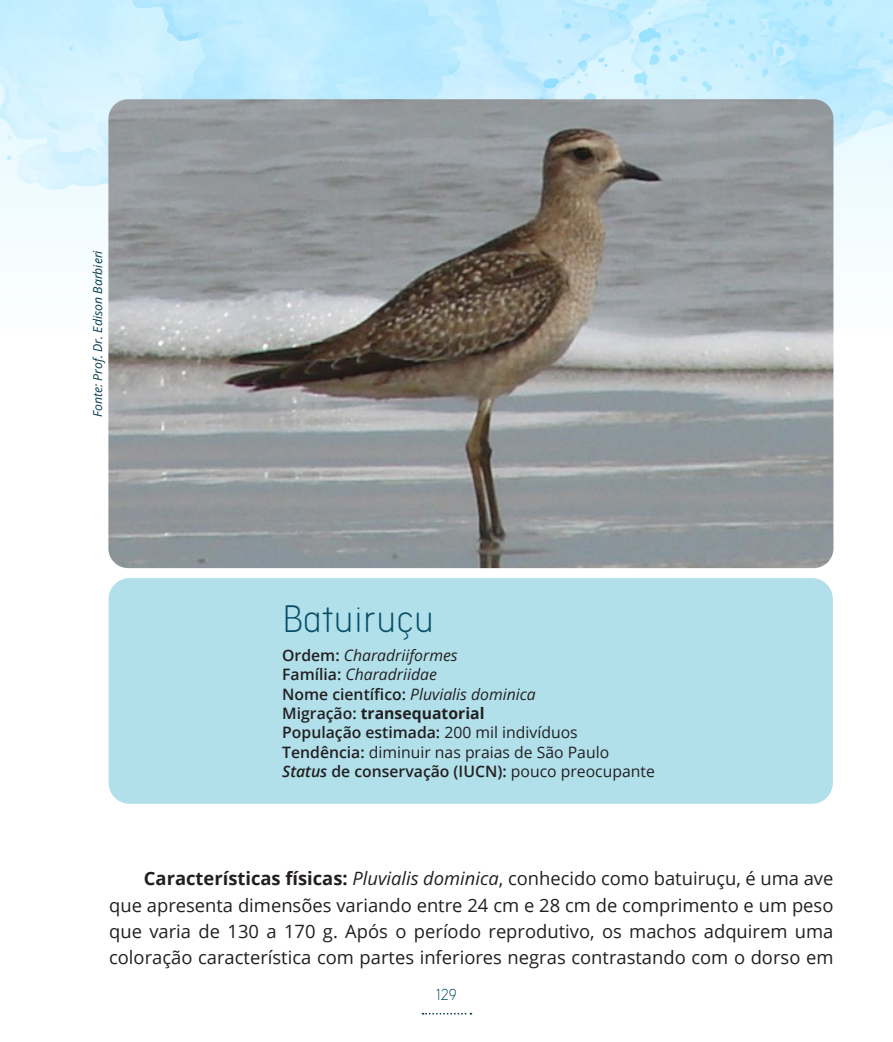
<style>
.page{position:relative;width:893px;height:1042px;background:#fff}
.page>*{position:absolute;margin:0;border:0;box-sizing:border-box;transform-origin:0 0}
.PASSAROS{font:300 expanded 42px "Aristotelica Pro Cnd Txt";color:#084e67}
.t1{font:18.38px/26.2px "Open Sans";color:#231f20;text-align:justify}
.t2{font:300 expanded 17.5px "Aristotelica Pro Cnd Txt";color:#084e67}
.PASSAROS_DETALHES{font:600 15.75px "Open Sans";color:#231f20}
.PASSAROS_DETALHES-2{font:italic 15.75px "Open Sans";color:#231f20}
.PASSAROS_DETALHES-3{font:15.75px "Open Sans";color:#231f20}
.PASSAROS_DETALHES-4{font:700 15.75px "Open Sans";color:#231f20}
.legenda{font:italic 12.25px "Open Sans";color:#063b4c}
.s1{font-weight:600;font-style:normal}
.s2{font-weight:600}
.s3{font-weight:400}
.s4{font-style:italic}
.s5{font-weight:700}
</style>
<div class="page">
<img style="left:0;top:0;width:893px;height:330px">
<svg style="left:423px;top:1013px;width:48px;height:1px"></svg>
<div style="left:109px;top:578px;width:724px;height:226px;background:#b1e0ea;border-radius:21px"></div>
<img style="left:108px;top:99px;width:725px;height:469px">
<p class="legenda" style="left:89px;top:417px;width:168px;rotate:-90deg">Fonte: Prof. Dr. Edison Barbieri</p>
<p class="PASSAROS" style="left:282px;top:587px;width:154px">Batuiruçu</p>
<p class="PASSAROS_DETALHES-2" style="left:282px;top:644px;width:177px"><span class="s1">Ordem:</span> Charadriiformes</p>
<p class="PASSAROS_DETALHES-2" style="left:282px;top:664px;width:156px"><span class="s1">Família:</span> Charadriidae</p>
<p class="PASSAROS_DETALHES-2" style="left:282px;top:683px;width:255px"><span class="s1">Nome científico:</span> Pluvialis dominica</p>
<p class="PASSAROS_DETALHES-4" style="left:282px;top:702px;width:204px"><span class="s2">Migração:</span> transequatorial</p>
<p class="PASSAROS_DETALHES" style="left:282px;top:722px;width:297px">População estimada: <span class="s3">200 mil indivíduos</span></p>
<p class="PASSAROS_DETALHES-3" style="left:282px;top:741px;width:328px"><span class="s2">Tendência:</span> diminuir nas praias de São Paulo</p>
<p class="PASSAROS_DETALHES" style="left:282px;top:760px;width:374px"><span class="s4">Status</span> de conservação (IUCN): <span class="s3">pouco preocupante</span></p>
<p class="t1" style="left:109px;top:865px;width:726px;text-indent:35px"><span class="s5">Características físicas:</span> <span class="s4">Pluvialis dominica</span>, conhecido como batuiruçu, é uma ave que apresenta dimensões variando entre 24 cm e 28 cm de comprimento e um peso que varia de 130 a 170 g. Após o período reprodutivo, os machos adquirem uma coloração característica com partes inferiores negras contrastando com o dorso em</p>
<p class="t2" style="left:436px;top:982px;width:22px">129</p>
</div>
